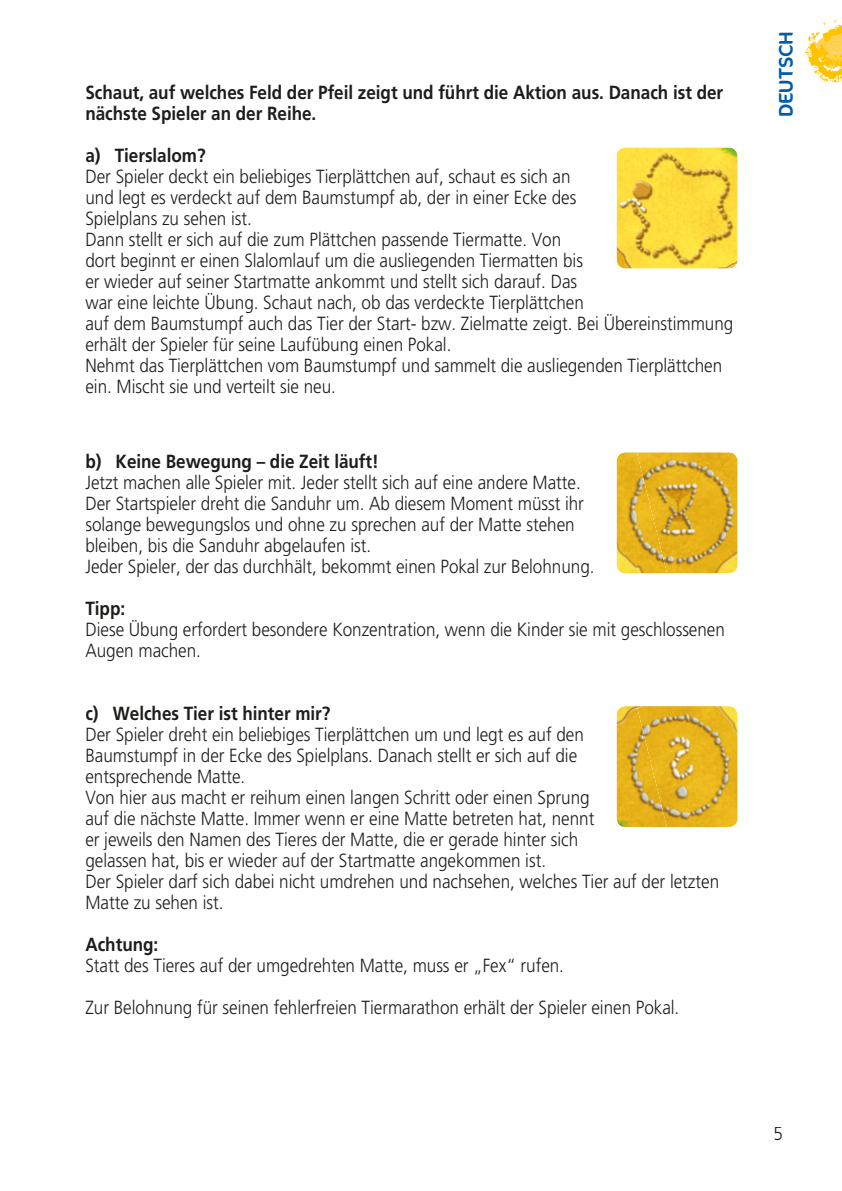
<style>
.page{position:relative;width:842px;height:1191px;background:#fff}
.page>*{position:absolute;margin:0;border:0;box-sizing:border-box;transform-origin:0 0}
.t1{font:20px "Cocon";color:#005da9}
.t2{font:300 19px/21px "Frutiger LT";color:#1d1d1b;scale:.9 1}
.t3{font:700 19px/21px "Frutiger LT";color:#1d1d1b;scale:.9 1}
</style>
<div class="page">
<svg style="left:805px;top:22px;width:37px;height:61px"></svg>
<img style="left:828px;top:47px;width:14px;height:4px">
<img style="left:825px;top:43px;width:17px;height:4px">
<img style="left:825px;top:38px;width:15px;height:5px">
<img style="left:832px;top:18px;width:10px;height:18px">
<img style="left:616px;top:147px;width:122px;height:122px;border-radius:9px">
<img style="left:668px;top:452px;width:70px;height:121px">
<img style="left:616px;top:452px;width:52px;height:121px">
<img style="left:668px;top:706px;width:70px;height:121px">
<img style="left:616px;top:706px;width:52px;height:121px">
<p class="t3" style="left:85px;top:83px;width:710px">Schaut, auf welches Feld der Pfeil zeigt und führt die Aktion aus. Danach ist der nächste Spieler an der Reihe.</p>
<p class="t3" style="left:85px;top:146px;width:135px">a) Tierslalom?</p>
<p class="t2" style="left:85px;top:167px;width:721px">Der Spieler deckt ein beliebiges Tierplättchen auf, schaut es sich an<br>und legt es verdeckt auf dem Baumstumpf ab, der in einer Ecke des<br>Spielplans zu sehen ist.<br>Dann stellt er sich auf die zum Plättchen passende Tiermatte. Von<br>dort beginnt er einen Slalomlauf um die ausliegenden Tiermatten bis<br>er wieder auf seiner Startmatte ankommt und stellt sich darauf. Das<br>war eine leichte Übung. Schaut nach, ob das verdeckte Tierplättchen<br>auf dem Baumstumpf auch das Tier der Start- bzw. Zielmatte zeigt. Bei Übereinstimmung erhält der Spieler für seine Laufübung einen Pokal.<br>Nehmt das Tierplättchen vom Baumstumpf und sammelt die ausliegenden Tierplättchen ein. Mischt sie und verteilt sie neu.</p>
<p class="t3" style="left:85px;top:451px;width:327px">b) Keine Bewegung – die Zeit läuft!</p>
<p class="t2" style="left:85px;top:472px;width:567px">Jetzt machen alle Spieler mit. Jeder stellt sich auf eine andere Matte.<br>Der Startspieler dreht die Sanduhr um. Ab diesem Moment müsst ihr solange bewegungslos und ohne zu sprechen auf der Matte stehen bleiben, bis die Sanduhr abgelaufen ist.<br>Jeder Spieler, der das durchhält, bekommt einen Pokal zur Belohnung.</p>
<p class="t3" style="left:85px;top:598px;width:46px">Tipp:</p>
<p class="t2" style="left:85px;top:619px;width:712px">Diese Übung erfordert besondere Konzentration, wenn die Kinder sie mit geschlossenen<br>Augen machen.</p>
<p class="t3" style="left:85px;top:703px;width:274px">c) Welches Tier ist hinter mir?</p>
<p class="t2" style="left:85px;top:724px;width:706px">Der Spieler dreht ein beliebiges Tierplättchen um und legt es auf den<br>Baumstumpf in der Ecke des Spielplans. Danach stellt er sich auf die<br>entsprechende Matte.<br>Von hier aus macht er reihum einen langen Schritt oder einen Sprung<br>auf die nächste Matte. Immer wenn er eine Matte betreten hat, nennt<br>er jeweils den Namen des Tieres der Matte, die er gerade hinter sich<br>gelassen hat, bis er wieder auf der Startmatte angekommen ist.<br>Der Spieler darf sich dabei nicht umdrehen und nachsehen, welches Tier auf der letzten Matte zu sehen ist.</p>
<p class="t3" style="left:85px;top:934px;width:82px">Achtung:</p>
<p class="t2" style="left:85px;top:955px;width:533px">Statt des Tieres auf der umgedrehten Matte, muss er „Fex“ rufen.</p>
<p class="t2" style="left:85px;top:997px;width:661px">Zur Belohnung für seinen fehlerfreien Tiermarathon erhält der Spieler einen Pokal.</p>
<p class="t1" style="left:775px;top:117px;width:87px;rotate:-90deg">DEUTSCH</p>
<p class="t2" style="left:773px;top:1123px;width:12px">5</p>
</div>
